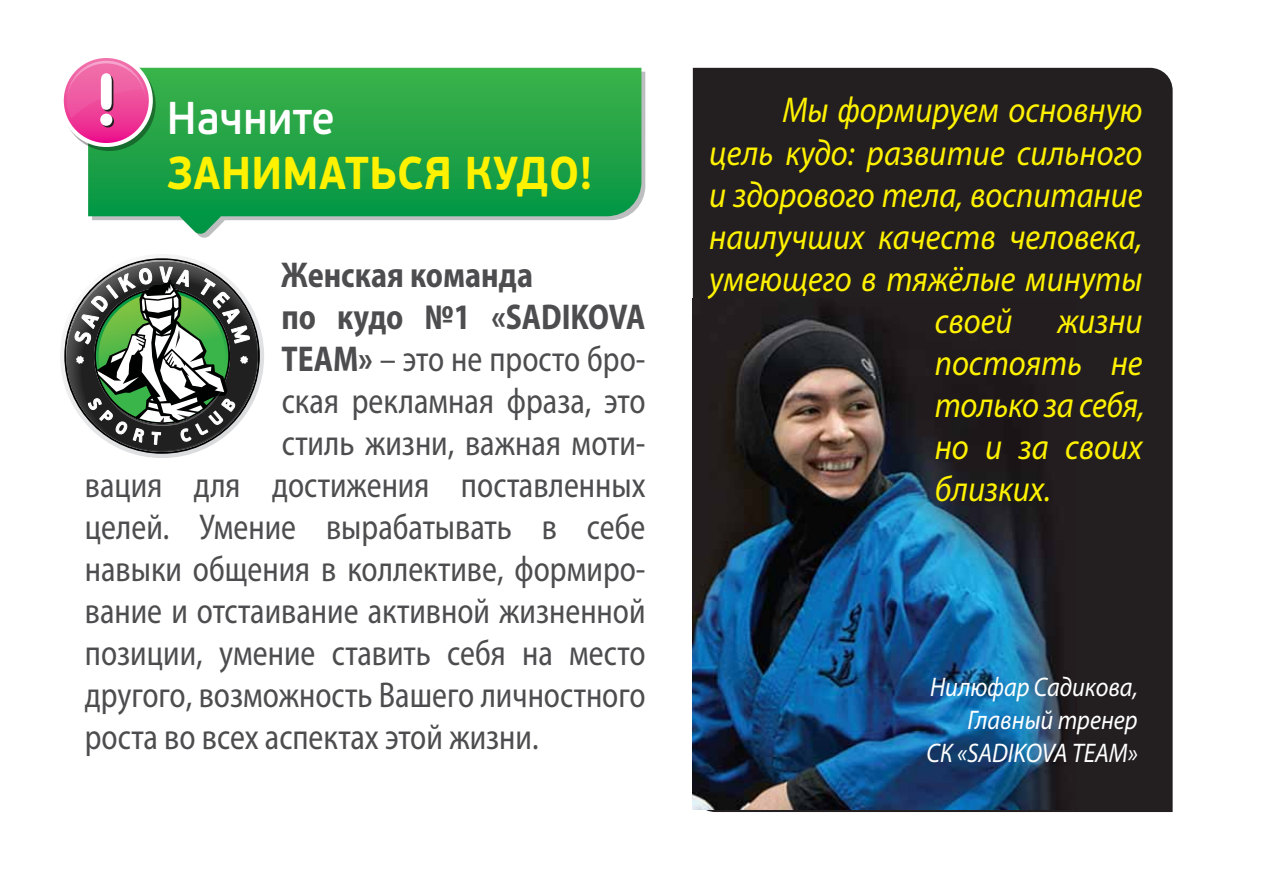
<style>
.page{position:relative;width:1263px;height:893px;background:#fff}
.page>*{position:absolute;margin:0;border:0;box-sizing:border-box;transform-origin:0 0}
.t1{font:700 45.9px "PF Beau Sans Pro";letter-spacing:.01em;color:#fff200;scale:.9 1}
.t2{font:600 45.9px "PF Beau Sans Pro";letter-spacing:.01em;color:#fff;scale:.9 1}
.t3{font:semi-condensed 36px "Myriad Pro";color:#4d4d4f;scale:.9 1}
.t4{font:italic 36px/42px "Myriad Pro";color:#fff200;text-align:justify;scale:.9 1}
.t5{font:700 semi-condensed 36px "Myriad Pro";color:#4d4d4f;scale:.9 1}
.t6{font:italic 27px/33px "Myriad Pro";color:#fff;text-align:right;scale:.9 1}
.s1{font-weight:700}
</style>
<div class="page">
<div style="left:693px;top:68px;width:479px;height:744px;background:#231f20"></div>
<img style="left:693px;top:299px;width:383px;height:510px">
<svg style="left:60px;top:254px;width:204px;height:204px"></svg>
<svg style="left:66px;top:260px;width:192px;height:192px"></svg>
<svg style="left:198px;top:235px;width:12px;height:3px"></svg>
<svg style="left:88px;top:68px;width:553px;height:167px"></svg>
<svg style="left:63px;top:58px;width:93px;height:93px"></svg>
<p class="t2" style="left:167px;top:91px;width:187px">Начните</p>
<p class="t1" style="left:167px;top:145px;width:474px">ЗАНИМАТЬСЯ КУДО!</p>
<p class="t5" style="left:281px;top:255px;width:281px">Женская команда</p>
<p class="t5" style="left:281px;top:297px;width:406px">по кудо №1 «SADIKOVA</p>
<p class="t3" style="left:282px;top:340px;width:406px"><span class="s1">TEAM»</span> – это не просто бро-</p>
<p class="t3" style="left:282px;top:382px;width:406px">ская рекламная фраза, это</p>
<p class="t3" style="left:282px;top:424px;width:406px">стиль жизни, важная моти-</p>
<p class="t3" style="left:85px;top:466px;width:624px">вация для достижения поставленных</p>
<p class="t3" style="left:85px;top:508px;width:624px">целей. Умение вырабатывать в себе</p>
<p class="t3" style="left:85px;top:550px;width:625px">навыки общения в коллективе, формиро-</p>
<p class="t3" style="left:85px;top:592px;width:625px">вание и отстаивание активной жизненной</p>
<p class="t3" style="left:85px;top:634px;width:624px">позиции, умение ставить себя на место</p>
<p class="t3" style="left:85px;top:676px;width:624px">другого, возможность Вашего личностного</p>
<p class="t3" style="left:85px;top:718px;width:506px">роста во всех аспектах этой жизни.</p>
<p class="t4" style="left:782px;top:89px;width:402px">Мы формируем основную</p>
<p class="t4" style="left:709px;top:131px;width:483px">цель кудо: развитие сильного</p>
<p class="t4" style="left:709px;top:173px;width:483px">и здорового тела, воспитание</p>
<p class="t4" style="left:709px;top:215px;width:483px">наилучших качеств человека,</p>
<p class="t4" style="left:709px;top:257px;width:483px">умеющего в тяжёлые минуты</p>
<p class="t4" style="left:935px;top:299px;width:88px">своей</p>
<p class="t4" style="left:935px;top:299px;width:235px;text-indent:123px">жизни постоять не только за себя, но и за своих близких.</p>
<p class="t6" style="left:926px;top:670px;width:236px">Нилюфар Садикова,<br>Главный тренер<br>СК «SADIKOVA TEAM»</p>
</div>
